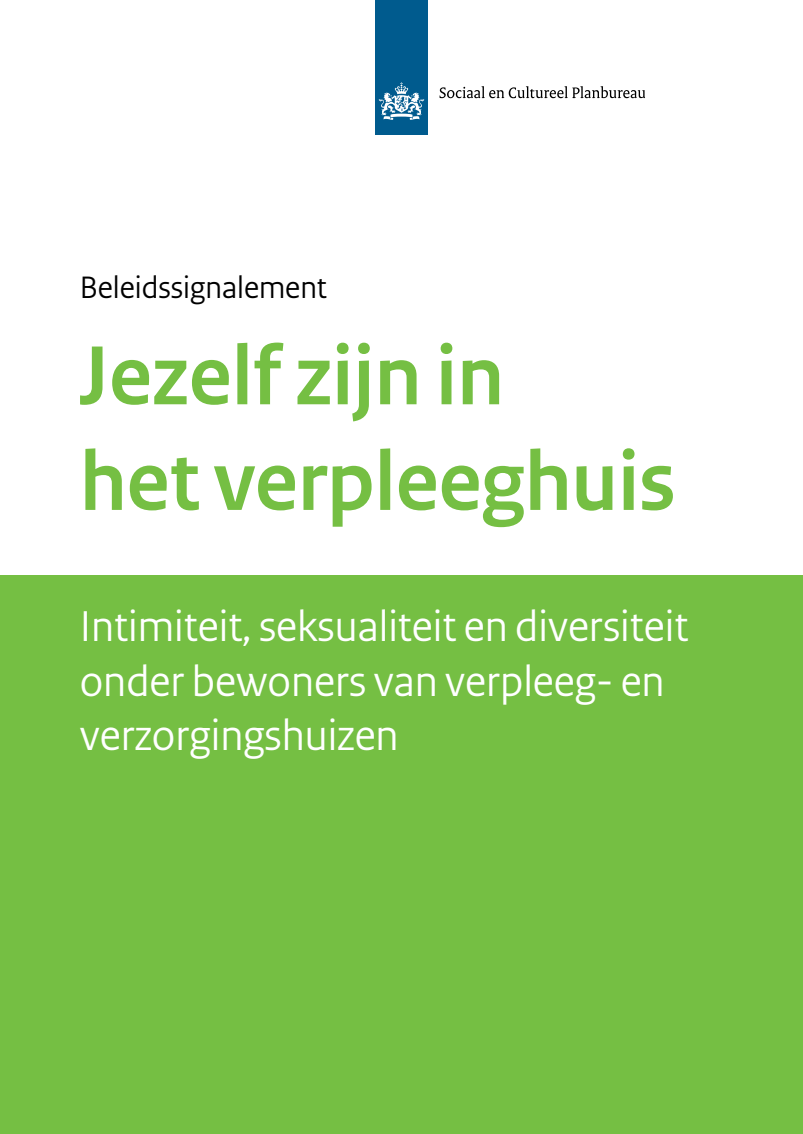
<style>
.page{position:relative;width:803px;height:1134px;background:#fff}
.page>*{position:absolute;margin:0;border:0;box-sizing:border-box;transform-origin:0 0}
.t1{font:700 88px/105.6px "Rijksoverheid Sans Heading";color:#75bf43}
.t2{font:45.2px/54.4px "Rijksoverheid Sans Heading";color:#fff}
.t3{font:32.8px "Rijksoverheid Sans Heading";color:#000}
</style>
<div class="page">
<div style="left:0;top:575px;width:803px;height:559px;background:#75bf43"></div>
<div style="left:375px;top:0;width:53px;height:135px;background:#005b8e"></div>
<svg style="left:379px;top:82px;width:45px;height:38px"></svg>
<svg style="left:439px;top:86px;width:206px;height:12px"></svg>
<p class="t3" style="left:80px;top:268px;width:249px">Beleidssignalement</p>
<p class="t1" style="left:80px;top:325px;width:597px">Jezelf zijn in<br>het verpleeghuis</p>
<p class="t2" style="left:80px;top:600px;width:610px">Intimiteit, seksualiteit en diversiteit onder bewoners van verpleeg- en verzorgingshuizen</p>
</div>
